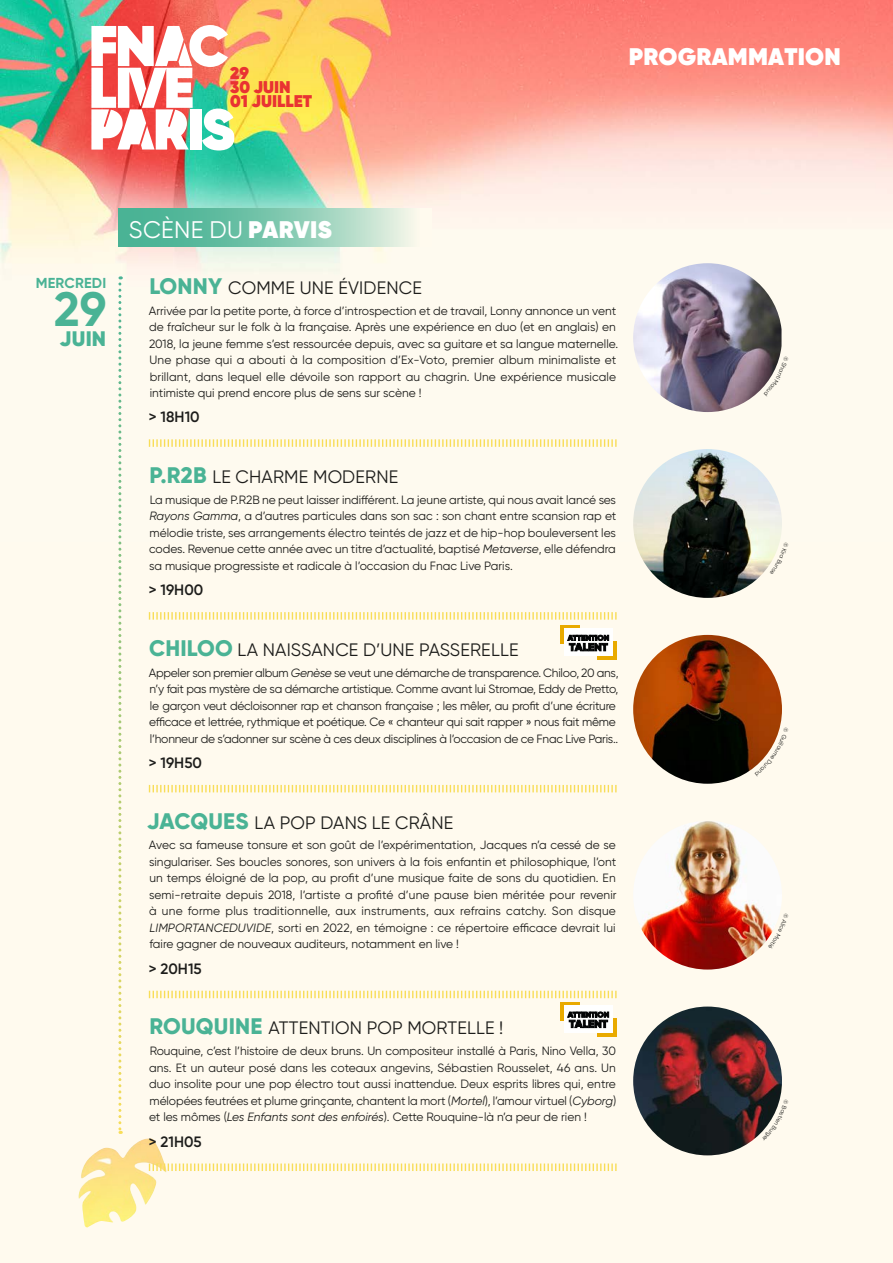
<style>
.page{position:relative;width:893px;height:1263px;background:#fffaee}
.page>*{position:absolute;margin:0;border:0;box-sizing:border-box;transform-origin:0 0}
.t1{font:700 48.15px "Gilroy";color:#4ab395}
.t2{font:800 24px "Gilroy";letter-spacing:.01em;color:#fff}
.t3{font:24px "Gilroy";letter-spacing:.01em;color:#fff}
.t4{font:900 21px "Gilroy";color:#4ab395}
.t5{font:18px "Gilroy";letter-spacing:.01em;color:#1d1d1b}
.t6{font:800 16.95px/14.1px "Gilroy";color:#e93332}
.t7{font:600 15px "Gilroy";letter-spacing:.005em;color:#1d1d1b}
.t8{font:700 14.4px "Gilroy";letter-spacing:.01em;color:#4ab395}
.t9{font:12px/16.5px "Gilroy";letter-spacing:-.01em;color:#1d1d1b;text-align:justify}
.s1{font-weight:800}
.s2{font-weight:800;font-size:22.5px;color:#4ab395}
.s3{font-style:italic}
</style>
<div class="page">
<img style="left:0;top:0;width:893px;height:538px">
<svg style="left:91px;top:25px;width:143px;height:125px;background:#eac6bc"></svg>
<img style="left:78px;top:1138px;width:89px;height:90px">
<svg style="left:149px;top:439px;width:468px;height:8px"></svg>
<svg style="left:149px;top:612px;width:468px;height:8px"></svg>
<svg style="left:149px;top:785px;width:468px;height:7px"></svg>
<svg style="left:149px;top:991px;width:468px;height:7px"></svg>
<svg style="left:149px;top:1163px;width:468px;height:8px"></svg>
<svg style="left:118px;top:276px;width:3px;height:858px"></svg>
<div style="left:560px;top:625px;width:20px;height:19px;background:linear-gradient(to right,#e9aa00,#e9aa00)"></div>
<div style="left:597px;top:641px;width:20px;height:19px;background:#e9aa00"></div>
<div style="left:564px;top:629px;width:49px;height:27px;background:#fff"></div>
<svg style="left:568px;top:635px;width:41px;height:16px"></svg>
<div style="left:560px;top:1002px;width:20px;height:19px;background:#e9aa00"></div>
<div style="left:597px;top:1017px;width:20px;height:19px;background:#e9aa00"></div>
<div style="left:564px;top:1005px;width:49px;height:28px;background:#fff"></div>
<svg style="left:568px;top:1012px;width:41px;height:16px"></svg>
<svg style="left:118px;top:208px;width:314px;height:38px;background:#8bccb4"></svg>
<img style="left:633px;top:263px;width:148px;height:149px">
<img style="left:633px;top:449px;width:149px;height:149px;border-radius:74px">
<img style="left:633px;top:821px;width:149px;height:148px;border-radius:74px">
<img style="left:633px;top:635px;width:149px;height:149px;border-radius:74px">
<img style="left:633px;top:1006px;width:149px;height:149px;border-radius:74px">
<svg style="left:764px;top:356px;width:25px;height:40px"></svg>
<svg style="left:770px;top:542px;width:10px;height:22px"></svg>
<svg style="left:768px;top:913px;width:12px;height:26px"></svg>
<svg style="left:755px;top:728px;width:25px;height:39px"></svg>
<svg style="left:762px;top:1099px;width:18px;height:33px"></svg>
<h3 class="t6" style="left:230px;top:66px;width:84px">29<br>30 JUIN<br>01 JUILLET</h3>
<h2 class="t2" style="left:629px;top:42px;width:213px">PROGRAMMATION</h2>
<p class="t8" style="left:36px;top:273px;width:72px">MERCREDI</p>
<h1 class="t1" style="left:54px;top:279px;width:54px">29</h1>
<h3 class="t4" style="left:60px;top:325px;width:48px">JUIN</h3>
<h2 class="t3" style="left:129px;top:215px;width:204px">SCÈNE DU <span class="s1">PARVIS</span></h2>
<h3 class="t5" style="left:149px;top:276px;width:274px"><span class="s2">LONNY</span> COMME UNE ÉVIDENCE</h3>
<p class="t9" style="left:149px;top:302px;width:471px;text-align:left">Arrivée par la petite porte, à force d’introspection et de travail, Lonny annonce un vent de fraîcheur sur le folk à la française. Après une expérience en duo (et en anglais) en 2018, la jeune femme s’est ressourcée depuis, avec sa guitare et sa langue maternelle.<br>Une phase qui a abouti à la composition d’Ex-Voto, premier album minimaliste et brillant, dans lequel elle dévoile son rapport au chagrin. Une expérience musicale intimiste qui prend encore plus de sens sur scène !</p>
<p class="t7" style="left:149px;top:408px;width:52px">&gt; 18H10</p>
<h3 class="t5" style="left:149px;top:466px;width:250px"><span class="s2">P.R2B</span> LE CHARME MODERNE</h3>
<p class="t9" style="left:149px;top:491px;width:469px">La musique de P.R2B ne peut laisser indifférent. La jeune artiste, qui nous avait lancé ses <span class="s3">Rayons Gamma</span>, a d’autres particules dans son sac : son chant entre scansion rap et mélodie triste, ses arrangements électro teintés de jazz et de hip-hop bouleversent les codes. Revenue cette année avec un titre d’actualité, baptisé <span class="s3">Metaverse</span>, elle défendra sa musique progressiste et radicale à l’occasion du Fnac Live Paris.</p>
<p class="t7" style="left:149px;top:580px;width:56px">&gt; 19H00</p>
<h3 class="t5" style="left:149px;top:639px;width:371px"><span class="s2">CHILOO</span> LA NAISSANCE D’UNE PASSERELLE</h3>
<p class="t9" style="left:149px;top:664px;width:471px;text-align:left">Appeler son premier album <span class="s3">Genèse</span> se veut une démarche de transparence. Chiloo, 20 ans, n’y fait pas mystère de sa démarche artistique. Comme avant lui Stromae, Eddy de Pretto, le garçon veut décloisonner rap et chanson française ; les mêler, au profit d’une écriture efficace et lettrée, rythmique et poétique. Ce « chanteur qui sait rapper » nous fait même l’honneur de s’adonner sur scène à ces deux disciplines à l’occasion de ce Fnac Live Paris..</p>
<p class="t7" style="left:149px;top:753px;width:55px">&gt; 19H50</p>
<h3 class="t5" style="left:147px;top:811px;width:308px"><span class="s2">JACQUES</span> LA POP DANS LE CRÂNE</h3>
<p class="t9" style="left:149px;top:837px;width:469px">Avec sa fameuse tonsure et son goût de l’expérimentation, Jacques n’a cessé de se singulariser. Ses boucles sonores, son univers à la fois enfantin et philosophique, l’ont un temps éloigné de la pop, au profit d’une musique faite de sons du quotidien. En semi-retraite depuis 2018, l’artiste a profité d’une pause bien méritée pour revenir à une forme plus traditionnelle, aux instruments, aux refrains catchy. Son disque <span class="s3">LIMPORTANCEDUVIDE</span>, sorti en 2022, en témoigne : ce répertoire efficace devrait lui faire gagner de nouveaux auditeurs, notamment en live !</p>
<p class="t7" style="left:149px;top:959px;width:54px">&gt; 20H15</p>
<h3 class="t5" style="left:149px;top:1017px;width:355px"><span class="s2">ROUQUINE</span> ATTENTION POP MORTELLE !</h3>
<p class="t9" style="left:149px;top:1043px;width:469px">Rouquine, c’est l’histoire de deux bruns. Un compositeur installé à Paris, Nino Vella, 30 ans. Et un auteur posé dans les coteaux angevins, Sébastien Rousselet, 46 ans. Un duo insolite pour une pop électro tout aussi inattendue. Deux esprits libres qui, entre mélopées feutrées et plume grinçante, chantent la mort (<span class="s3">Mortel</span>), l’amour virtuel (<span class="s3">Cyborg</span>) et les mômes (<span class="s3">Les Enfants sont des enfoirés</span>). Cette Rouquine-là n’a peur de rien !</p>
<p class="t7" style="left:149px;top:1132px;width:54px">&gt; 21H05</p>
</div>
